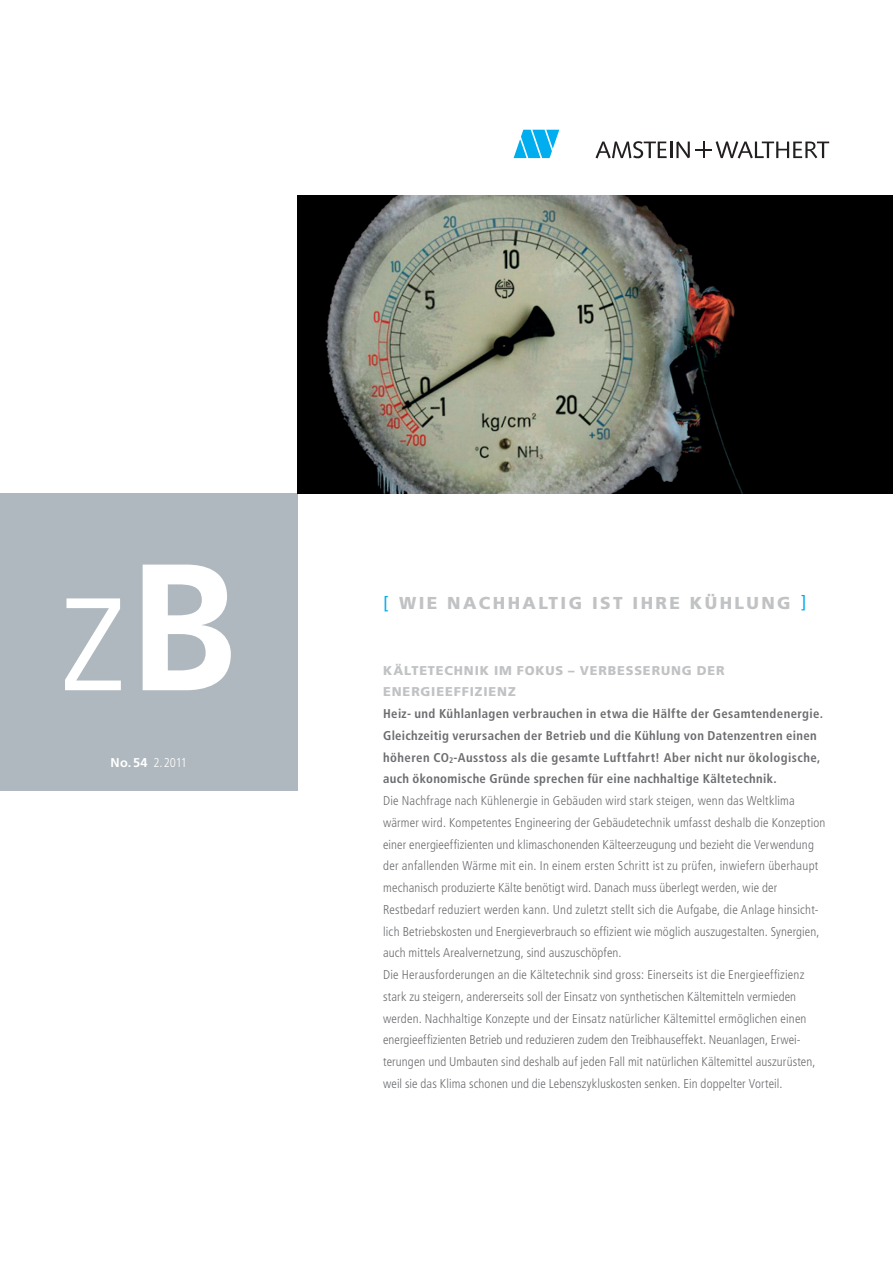
<style>
.page{position:relative;width:893px;height:1263px;background:#fff}
.page>*{position:absolute;margin:0;border:0;box-sizing:border-box;transform-origin:0 0}
.t1{font:300 condensed 180px "Frutiger LT Std";color:#fff}
.t2{font:900 17.25px "Frutiger LT Std";letter-spacing:.14em;color:#c1c2c4}
.t3{font:300 condensed 12.75px/21.8px "Frutiger LT Std";letter-spacing:.01em;color:#6c6d70}
.t4{font:700 condensed 12.75px/21.8px "Frutiger LT Std";letter-spacing:.03em;color:#6c6d70}
.t5{font:900 12.75px "Frutiger LT Std";letter-spacing:.065em;color:#c1c2c4}
.t6{font:300 condensed 12.75px "Frutiger LT Std";color:#fff}
.s1{font-family:"Frutiger";font-weight:700;font-stretch:normal}
.s2{font-family:"Frutiger";font-weight:400;color:#00aeef}
</style>
<div class="page">
<div style="left:0;top:493px;width:298px;height:297px;background:#aeb8be"></div>
<img style="left:298px;top:196px;width:595px;height:297px">
<svg style="left:514px;top:130px;width:45px;height:28px"></svg>
<svg style="left:595px;top:141px;width:234px;height:17px"></svg>
<h1 class="t1" style="left:60px;top:526px;width:180px">z<span class="s1">B</span></h1>
<p class="t6" style="left:111px;top:755px;width:78px"><span class="s1">No. 54</span> 2.2011</p>
<h2 class="t2" style="left:383px;top:593px;width:425px"><span class="s2">[</span> WIE NACHHALTIG IST IHRE KÜHLUNG <span class="s2">]</span></h2>
<p class="t5" style="left:383px;top:662px;width:31px">KÄLTETECHNIK</p>
<p class="t5" style="left:494px;top:662px;width:42px">IM FOKUS</p>
<p class="t5" style="left:568px;top:662px;width:32px">– VERBESSERUNG</p>
<p class="t5" style="left:697px;top:662px;width:10px">DER</p>
<p class="t5" style="left:383px;top:684px;width:18px">ENERGIEEFFIZ</p>
<p class="t5" style="left:483px;top:684px;width:15px">IENZ</p>
<p class="t4" style="left:383px;top:703px;width:441px">Heiz- und Kühlanlagen verbrauchen in etwa die Hälfte der Gesamtendenergie.<br>Gleichzeitig verursachen der Betrieb und die Kühlung von Datenzentren einen höheren CO<sub>2</sub>-Ausstoss als die gesamte Luftfahrt! Aber nicht nur ökologische, auch ökonomische Gründe sprechen für eine nachhaltige Kältetechnik.</p>
<p class="t3" style="left:383px;top:790px;width:444px">Die Nachfrage nach Kühlenergie in Gebäuden wird stark steigen, wenn das Weltklima wärmer wird. Kompetentes Engineering der Gebäudetechnik umfasst deshalb die Konzeption einer energieeffizienten und klimaschonenden Kälteerzeugung und bezieht die Verwendung der anfallenden Wärme mit ein. In einem ersten Schritt ist zu prüfen, inwiefern überhaupt mechanisch produzierte Kälte benötigt wird. Danach muss überlegt werden, wie der Restbedarf reduziert werden kann. Und zuletzt stellt sich die Aufgabe, die Anlage hinsicht&shy;lich Betriebskosten und Energieverbrauch so effizient wie möglich auszugestalten. Synergien, auch mittels Arealvernetzung, sind auszuschöpfen.<br>Die Herausforderungen an die Kältetechnik sind gross: Einerseits ist die Energieeffizienz stark zu steigern, andererseits soll der Einsatz von synthetischen Kältemitteln vermieden werden. Nachhaltige Konzepte und der Einsatz natürlicher Kältemittel ermöglichen einen energieeffizienten Betrieb und reduzieren zudem den Treibhauseffekt. Neuanlagen, Erwei&shy;terungen und Umbauten sind deshalb auf jeden Fall mit natürlichen Kältemittel auszurüsten, weil sie das Klima schonen und die Lebenszykluskosten senken. Ein doppelter Vorteil.</p>
</div>
